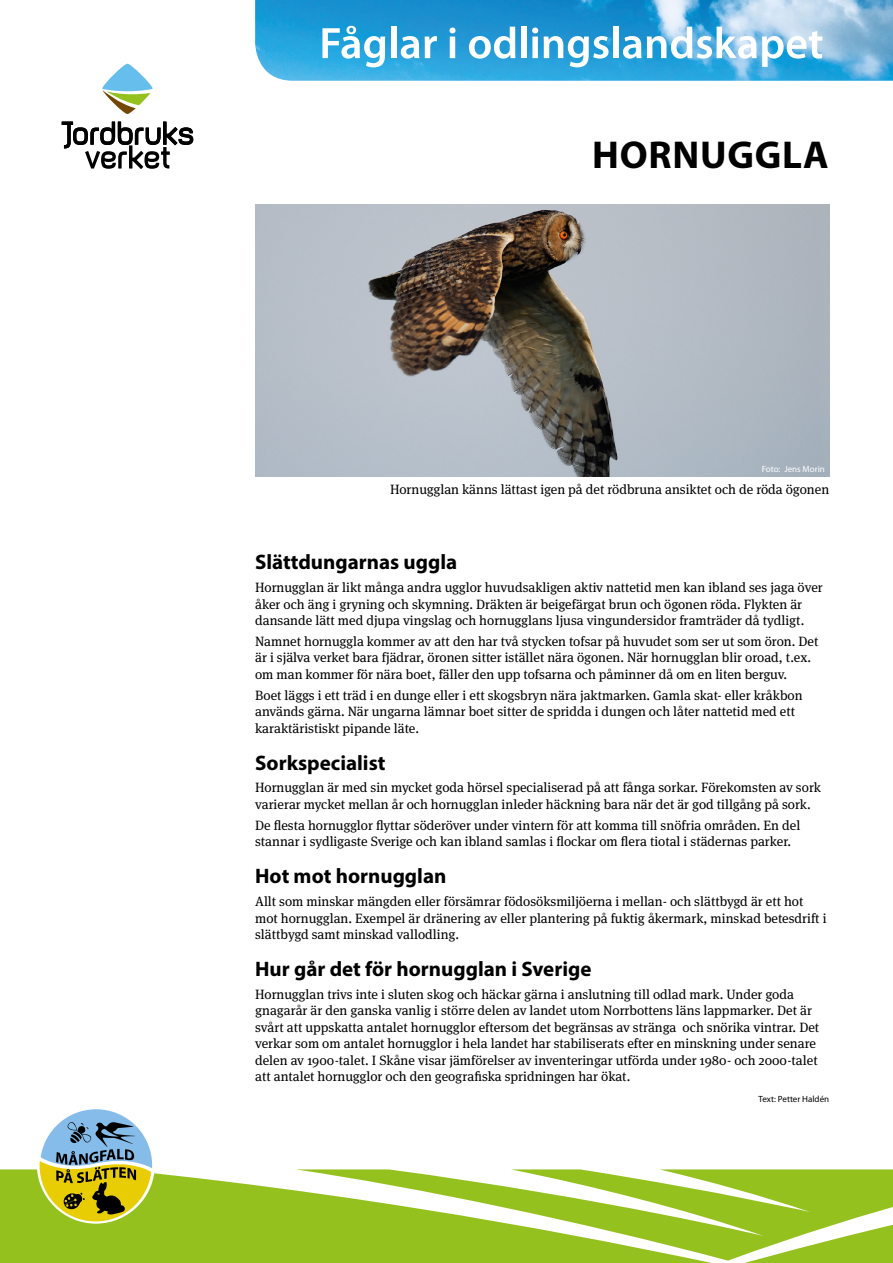
<style>
.page{position:relative;width:893px;height:1263px;background:#fff}
.page>*{position:absolute;margin:0;border:0;box-sizing:border-box;transform-origin:0 0}
.t1{font:700 39px "Myriad Pro";letter-spacing:.02em;color:#000}
.t2{font:700 21px "Myriad Pro";color:#000}
.t3{font:13.5px/16.5px "Meta Serif OT";color:#000}
.t4{font:9px "Myriad Pro";color:#000}
.t5{font:9px "Myriad Pro";color:#fff}
</style>
<div class="page">
<img style="left:255px;top:0;width:638px;height:81px">
<svg style="left:322px;top:26px;width:63px;height:41px"></svg>
<div style="left:391px;top:27px;width:5px;height:31px;background:#fff"></div>
<svg style="left:401px;top:36px;width:18px;height:23px"></svg>
<svg style="left:425px;top:36px;width:12px;height:22px"></svg>
<svg style="left:449px;top:28px;width:7px;height:30px"></svg>
<svg style="left:469px;top:27px;width:46px;height:32px"></svg>
<div style="left:521px;top:27px;width:5px;height:31px;background:#fff"></div>
<svg style="left:532px;top:28px;width:6px;height:30px"></svg>
<svg style="left:544px;top:36px;width:65px;height:31px"></svg>
<div style="left:613px;top:27px;width:5px;height:31px;background:#fff"></div>
<svg style="left:623px;top:27px;width:199px;height:40px"></svg>
<svg style="left:62px;top:122px;width:131px;height:47px"></svg>
<svg style="left:102px;top:64px;width:51px;height:50px"></svg>
<img style="left:255px;top:204px;width:574px;height:273px">
<svg style="left:0;top:1169px;width:893px;height:94px;fill:#95c11f"></svg>
<svg style="left:37px;top:1105px;width:118px;height:119px"></svg>
<svg style="left:40px;top:1109px;width:112px;height:112px;background:#a1ad73"></svg>
<h1 class="t1" style="left:592px;top:129px;width:238px">HORNUGGLA</h1>
<p class="t5" style="left:762px;top:464px;width:65px">Foto: Jens Morin</p>
<p class="t3" style="left:390px;top:481px;width:441px">Hornugglan känns lättast igen på det rödbruna ansiktet och de röda ögonen</p>
<h2 class="t2" style="left:255px;top:548px;width:204px">Slättdungarnas uggla</h2>
<p class="t3" style="left:255px;top:579px;width:569px">Hornugglan är likt många andra ugglor huvudsakligen aktiv nattetid men kan ibland ses jaga över åker och äng i gryning och skymning. Dräkten är beigefärgat brun och ögonen röda. Flykten är dansande lätt med djupa vingslag och hornugglans ljusa vingundersidor framträder då tydligt.</p>
<p class="t3" style="left:255px;top:633px;width:565px">Namnet hornuggla kommer av att den har två stycken tofsar på huvudet som ser ut som öron. Det är i själva verket bara fjädrar, öronen sitter istället nära ögonen. När hornugglan blir oroad, t.ex. om man kommer för nära boet, fäller den upp tofsarna och påminner då om en liten berguv.</p>
<p class="t3" style="left:255px;top:687px;width:549px">Boet läggs i ett träd i en dunge eller i ett skogsbryn nära jaktmarken. Gamla skat- eller kråkbon används gärna. När ungarna lämnar boet sitter de spridda i dungen och låter nattetid med ett karaktäristiskt pipande läte.</p>
<h2 class="t2" style="left:255px;top:749px;width:132px">Sorkspecialist</h2>
<p class="t3" style="left:255px;top:780px;width:567px">Hornugglan är med sin mycket goda hörsel specialiserad på att fånga sorkar. Förekomsten av sork varierar mycket mellan år och hornugglan inleder häckning bara när det är god tillgång på sork.</p>
<p class="t3" style="left:255px;top:817px;width:547px">De flesta hornugglor flyttar söderöver under vintern för att komma till snöfria områden. En del stannar i sydligaste Sverige och kan ibland samlas i flockar om flera tiotal i städernas parker.</p>
<h2 class="t2" style="left:255px;top:862px;width:193px">Hot mot hornugglan</h2>
<p class="t3" style="left:255px;top:893px;width:573px">Allt som minskar mängden eller försämrar födosöksmiljöerna i mellan- och slättbygd är ett hot mot hornugglan. Exempel är dränering av eller plantering på fuktig åkermark, minskad betesdrift i slättbygd samt minskad vallodling.</p>
<h2 class="t2" style="left:255px;top:955px;width:338px">Hur går det för hornugglan i Sverige</h2>
<p class="t3" style="left:255px;top:986px;width:566px">Hornugglan trivs inte i sluten skog och häckar gärna i anslutning till odlad mark. Under goda gnagarår är den ganska vanlig i större delen av landet utom Norrbottens läns lappmarker. Det är svårt att uppskatta antalet hornugglor eftersom det begränsas av stränga och snörika vintrar. Det verkar som om antalet hornugglor i hela landet har stabiliserats efter en minskning under senare delen av 1900-talet. I Skåne visar jämförelser av inventeringar utförda under 1980- och 2000-talet att antalet hornugglor och den geografiska spridningen har ökat.</p>
<p class="t4" style="left:759px;top:1093px;width:72px">Text: Petter Haldén</p>
</div>
